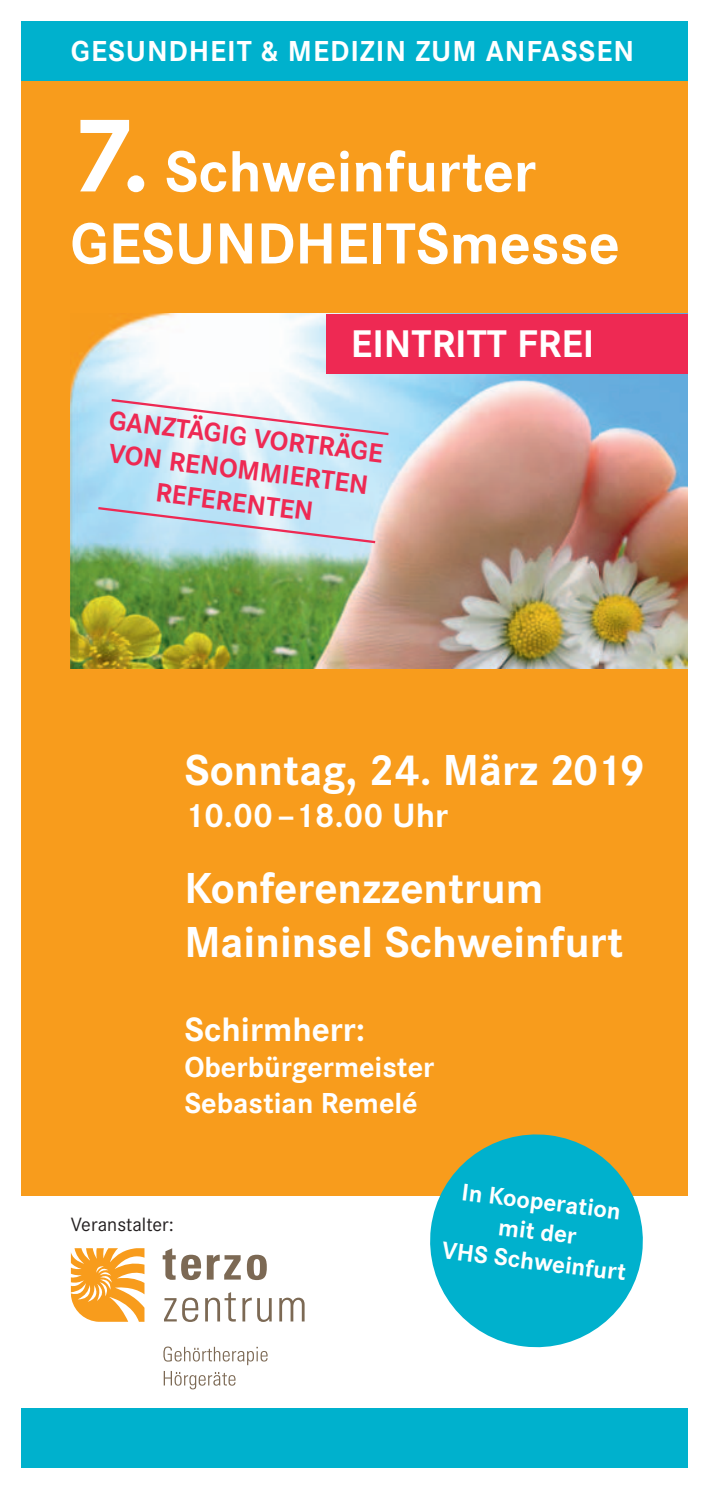
<style>
.page{position:relative;width:709px;height:1489px;background:#fff}
.page>*{position:absolute;margin:0;border:0;box-sizing:border-box;transform-origin:0 0}
.t1{font:700 60px/72px "Corporate S";color:#fff}
.t2{font:700 45px/54px "Corporate S";color:#fff}
.t3{font:700 40px "Corporate S";color:#fff}
.t4{font:700 35px "Corporate S";color:#fff}
.t5{font:700 30px/36px "Corporate S";color:#fff}
.t6{font:700 30px "Corporate S";letter-spacing:.03em;color:#fff}
.t7{font:700 27.75px/33.2px "Corporate S";color:#ee2953;text-align:center}
.t8{font:700 25px/30px "Corporate S";color:#fff;text-align:center}
.t9{font:20px "Corporate S";color:#231f20}
.s1{font-size:110px}
</style>
<div class="page">
<div style="left:21px;top:21px;width:666px;height:1174px;background:#f89c1c"></div>
<div style="left:21px;top:1407px;width:666px;height:60px;background:#00b1cd"></div>
<div style="left:21px;top:21px;width:666px;height:60px;background:#00b1cd"></div>
<img style="left:71px;top:314px;width:616px;height:354px">
<div style="left:326px;top:314px;width:361px;height:59px;background:#ee2953"></div>
<svg style="left:71px;top:1248px;width:73px;height:73px"></svg>
<svg style="left:163px;top:1248px;width:38px;height:31px"></svg>
<svg style="left:207px;top:1254px;width:34px;height:25px"></svg>
<svg style="left:247px;top:1254px;width:20px;height:25px"></svg>
<svg style="left:164px;top:1297px;width:34px;height:24px"></svg>
<svg style="left:205px;top:1292px;width:31px;height:29px"></svg>
<svg style="left:242px;top:1297px;width:30px;height:24px"></svg>
<svg style="left:279px;top:1297px;width:25px;height:24px"></svg>
<svg style="left:163px;top:1346px;width:104px;height:18px"></svg>
<svg style="left:164px;top:1371px;width:71px;height:18px"></svg>
<svg style="left:109px;top:397px;width:282px;height:39px"></svg>
<svg style="left:96px;top:505px;width:282px;height:39px"></svg>
<svg style="left:424px;top:1134px;width:225px;height:214px;fill:#00b1cd"></svg>
<p class="t6" style="left:71px;top:39px;width:565px">GESUNDHEIT &amp; MEDIZIN ZUM ANFASSEN</p>
<h1 class="t1" style="left:70px;top:140px;width:551px"><span class="s1">7.</span> Schweinfurter<br>GESUNDHEITSmesse</h1>
<p class="t3" style="left:351px;top:328px;width:245px">EINTRITT FREI</p>
<p class="t7" style="left:111px;top:405px;width:277px;rotate:7deg">GANZTÄGIG VORTRÄGE<br>VON RENOMMIERTEN<br>REFERENTEN</p>
<p class="t2" style="left:184px;top:747px;width:462px">Sonntag, 24. März 2019</p>
<p class="t4" style="left:184px;top:801px;width:266px">10.00 –18.00 Uhr</p>
<p class="t2" style="left:184px;top:864px;width:440px">Konferenzzentrum<br>Maininsel Schweinfurt</p>
<p class="t4" style="left:184px;top:1015px;width:182px">Schirmherr:</p>
<p class="t5" style="left:184px;top:1051px;width:251px">Oberbürgermeister<br>Sebastian Remelé</p>
<p class="t9" style="left:71px;top:1216px;width:104px">Veranstalter:</p>
<p class="t8" style="left:451px;top:1177px;width:187px;rotate:7deg">In Kooperation mit der<br>VHS Schweinfurt</p>
</div>
